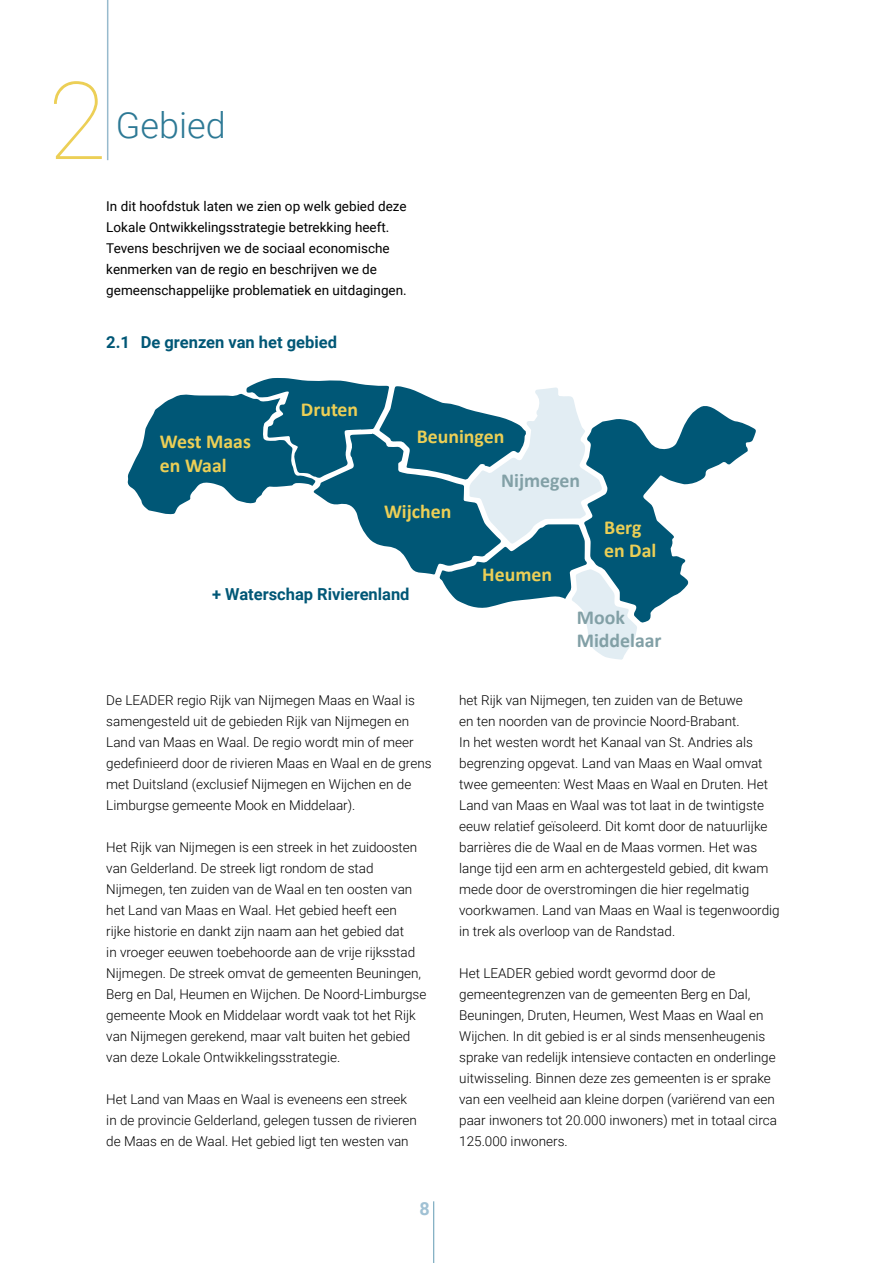
<style>
.page{position:relative;width:893px;height:1263px;background:#fff}
.page>*{position:absolute;margin:0;border:0;box-sizing:border-box;transform-origin:0 0}
.t1{font:100 108px "Roboto";color:#eccf56}
.t2{font:300 36px "Roboto";color:#2d7995}
.t3{font:700 19.8px/23.7px "Calibri";color:#eccf56}
.t4{font:700 19.8px/23.7px "Calibri";color:#82a0a6}
.t5{font:700 18px "Roboto";color:#a0c1d4}
.t6{font:700 16.5px "Roboto";color:#005776}
.t7{font:300 13.5px/21px "Roboto";color:#000}
.t8{font:13.5px/21px "Roboto";color:#000}
</style>
<div class="page">
<hr style="left:433px;top:1201px;width:1px;height:62px;background:#629ab4">
<hr style="left:107px;top:0;width:1px;height:160px;background:#97bacd">
<svg style="left:127px;top:378px;width:629px;height:282px"></svg>
<h2 class="t1" style="left:48px;top:45px;width:61px">2</h2>
<h2 class="t2" style="left:116px;top:100px;width:111px">Gebied</h2>
<p class="t8" style="left:106px;top:195px;width:302px">In dit hoofdstuk laten we zien op welk gebied deze Lokale Ontwikkelingsstrategie betrekking heeft.<br>Tevens beschrijven we de sociaal economische kenmerken van de regio en beschrijven we de gemeenschappelijke problematiek en uitdagingen.</p>
<h3 class="t6" style="left:106px;top:331px;width:232px">2.1 De grenzen van het gebied</h3>
<h3 class="t3" style="left:160px;top:430px;width:92px">West Maas en Waal</h3>
<h3 class="t3" style="left:301px;top:397px;width:59px">Druten</h3>
<h3 class="t3" style="left:417px;top:424px;width:89px">Beuningen</h3>
<h3 class="t3" style="left:384px;top:499px;width:69px">Wijchen</h3>
<h3 class="t4" style="left:501px;top:468px;width:80px">Nijmegen</h3>
<h3 class="t3" style="left:482px;top:562px;width:71px">Heumen</h3>
<p class="t6" style="left:212px;top:583px;width:199px">+ Waterschap Rivierenland</p>
<h3 class="t3" style="left:604px;top:515px;width:54px">Berg en Dal</h3>
<p class="t7" style="left:106px;top:689px;width:327px">De LEADER regio Rijk van Nijmegen Maas en Waal is samengesteld uit de gebieden Rijk van Nijmegen en Land van Maas en Waal. De regio wordt min of meer gedefinieerd door de rivieren Maas en Waal en de grens met Duitsland (exclusief Nijmegen en Wijchen en de Limburgse gemeente Mook en Middelaar).</p>
<p class="t7" style="left:106px;top:836px;width:322px">Het Rijk van Nijmegen is een streek in het zuidoosten van Gelderland. De streek ligt rondom de stad Nijmegen, ten zuiden van de Waal en ten oosten van het Land van Maas en Waal. Het gebied heeft een<br>rijke historie en dankt zijn naam aan het gebied dat<br>in vroeger eeuwen toebehoorde aan de vrije rijksstad Nijmegen. De streek omvat de gemeenten Beuningen, Berg en Dal, Heumen en Wijchen. De Noord-Limburgse gemeente Mook en Middelaar wordt vaak tot het Rijk van Nijmegen gerekend, maar valt buiten het gebied van deze Lokale Ontwikkelingsstrategie.</p>
<p class="t7" style="left:106px;top:1088px;width:312px">Het Land van Maas en Waal is eveneens een streek in de provincie Gelderland, gelegen tussen de rivieren de Maas en de Waal. Het gebied ligt ten westen van</p>
<h3 class="t5" style="left:419px;top:1196px;width:12px">8</h3>
<h3 class="t4" style="left:577px;top:605px;width:86px">Mook<br>Middelaar</h3>
<p class="t7" style="left:459px;top:689px;width:322px">het Rijk van Nijmegen, ten zuiden van de Betuwe<br>en ten noorden van de provincie Noord-Brabant.<br>In het westen wordt het Kanaal van St. Andries als begrenzing opgevat. Land van Maas en Waal omvat twee gemeenten: West Maas en Waal en Druten. Het Land van Maas en Waal was tot laat in de twintigste eeuw relatief geïsoleerd. Dit komt door de natuurlijke barrières die de Waal en de Maas vormen. Het was lange tijd een arm en achtergesteld gebied, dit kwam mede door de overstromingen die hier regelmatig voorkwamen. Land van Maas en Waal is tegenwoordig in trek als overloop van de Randstad.</p>
<p class="t7" style="left:459px;top:962px;width:319px">Het LEADER gebied wordt gevormd door de gemeentegrenzen van de gemeenten Berg en Dal, Beuningen, Druten, Heumen, West Maas en Waal en Wijchen. In dit gebied is er al sinds mensenheugenis sprake van redelijk intensieve contacten en onderlinge uitwisseling. Binnen deze zes gemeenten is er sprake van een veelheid aan kleine dorpen (variërend van een paar inwoners tot 20.000 inwoners) met in totaal circa 125.000 inwoners.</p>
</div>
